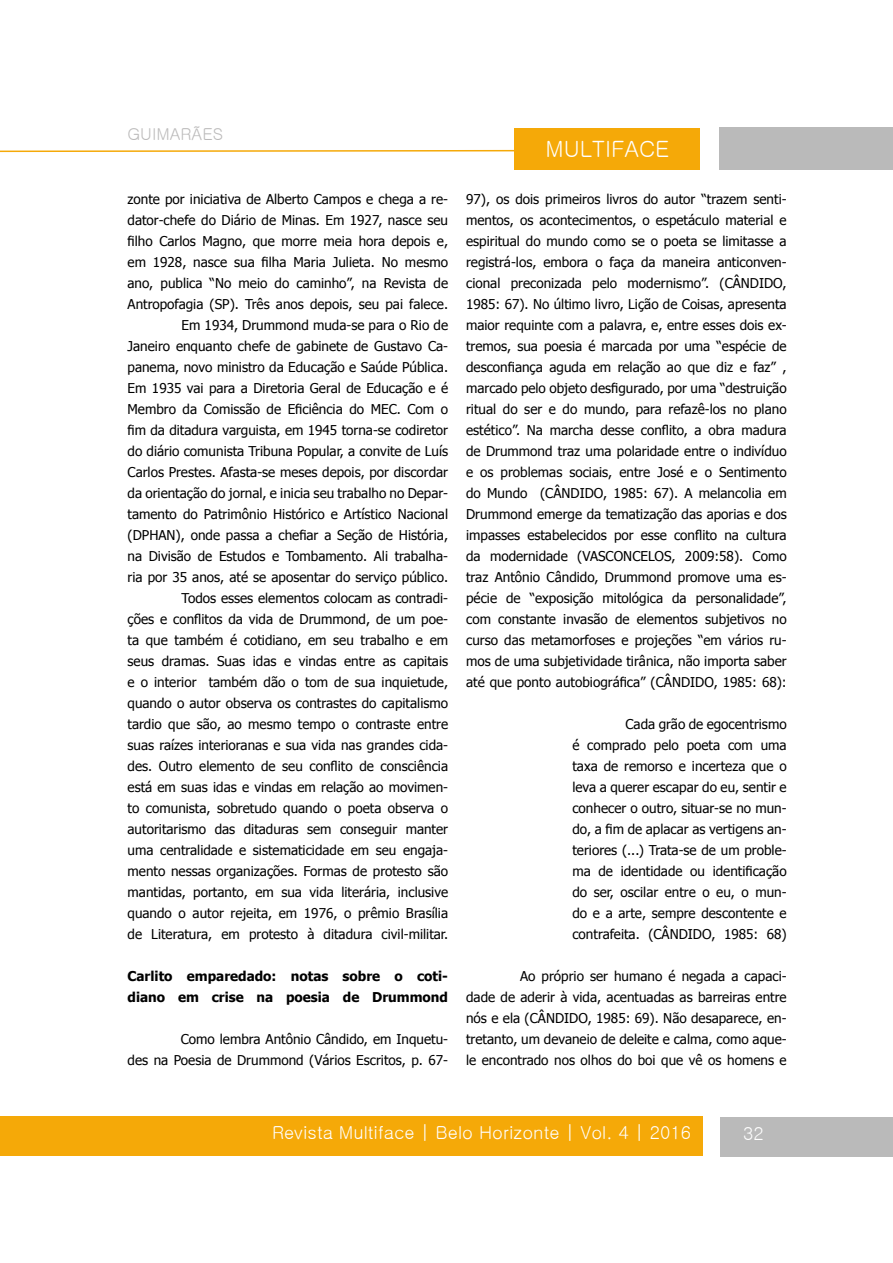
<style>
.page{position:relative;width:893px;height:1263px;background:#fff}
.page>*{position:absolute;margin:0;border:0;box-sizing:border-box;transform-origin:0 0}
.t1{font:22.5px "Gulim";color:#fff}
.t2{font:18px "Gulim";color:#fff}
.t3{font:16.5px "Gulim";color:#bbbaba}
.t4{font:13.5px/21px "Tahoma";color:#000;text-align:justify}
.t5{font:700 13.5px/21px "Tahoma";color:#000}
</style>
<div class="page">
<svg style="left:0;top:149px;width:515px;height:4px"></svg>
<div style="left:515px;top:128px;width:185px;height:41px;background:#f5a908"></div>
<div style="left:719px;top:127px;width:174px;height:43px;background:#bababa"></div>
<div style="left:0;top:1116px;width:703px;height:39px;background:#f5a908"></div>
<div style="left:720px;top:1117px;width:173px;height:40px;background:#bababa"></div>
<p class="t3" style="left:128px;top:126px;width:97px">GUIMARÃES</p>
<p class="t4" style="left:128px;top:188px;width:322px;text-align:right">zonte por iniciativa de Alberto Campos e chega a re&shy;dator-chefe do Diário de Minas. Em 1927, nasce seu filho Carlos Magno, que morre meia hora depois e, em 1928, nasce sua filha Maria Julieta. No mesmo ano, publica “No meio do caminho”, na Revista de Antropofagia (SP). Três anos depois, seu pai falece.<br>Em 1934, Drummond muda-se para o Rio de<br>Janeiro enquanto chefe de gabinete de Gustavo Ca&shy;panema, novo ministro da Educação e Saúde Pública.<br>Em 1935 vai para a Diretoria Geral de Educação e é Membro da Comissão de Eficiência do MEC. Com o fim da ditadura varguista, em 1945 torna-se codiretor do diário comunista Tribuna Popular, a convite de Luís Carlos Prestes. Afasta-se meses depois, por discordar da orientação do jornal, e inicia seu trabalho no Depar&shy;tamento do Patrimônio Histórico e Artístico Nacional (DPHAN), onde passa a chefiar a Seção de História, na Divisão de Estudos e Tombamento. Ali trabalha&shy;ria por 35 anos, até se aposentar do serviço público.<br>Todos esses elementos colocam as contradi-<br>ções e conflitos da vida de Drummond, de um poe&shy;ta que também é cotidiano, em seu trabalho e em seus dramas. Suas idas e vindas entre as capitais e o interior também dão o tom de sua inquietude, quando o autor observa os contrastes do capitalismo tardio que são, ao mesmo tempo o contraste entre suas raízes interioranas e sua vida nas grandes cida&shy;des. Outro elemento de seu conflito de consciência está em suas idas e vindas em relação ao movimen&shy;to comunista, sobretudo quando o poeta observa o autoritarismo das ditaduras sem conseguir manter uma centralidade e sistematicidade em seu engaja&shy;mento nessas organizações. Formas de protesto são mantidas, portanto, em sua vida literária, inclusive quando o autor rejeita, em 1976, o prêmio Brasília de Literatura, em protesto à ditadura civil-militar.</p>
<p class="t5" style="left:128px;top:965px;width:322px">Carlito emparedado: notas sobre o coti&shy;diano em crise na poesia de Drummond</p>
<p class="t4" style="left:128px;top:1028px;width:322px;text-align:right">Como lembra Antônio Cândido, em Inquetu-<br>des na Poesia de Drummond (Vários Escritos, p. 67-</p>
<h1 class="t1" style="left:545px;top:137px;width:125px">MULTIFACE</h1>
<p class="t4" style="left:466px;top:188px;width:322px">97), os dois primeiros livros do autor “trazem senti&shy;mentos, os acontecimentos, o espetáculo material e espiritual do mundo como se o poeta se limitasse a registrá-los, embora o faça da maneira anticonven&shy;cional preconizada pelo modernismo”. (CÂNDIDO, 1985: 67). No último livro, Lição de Coisas, apresenta maior requinte com a palavra, e, entre esses dois ex&shy;tremos, sua poesia é marcada por uma “espécie de desconfiança aguda em relação ao que diz e faz” , marcado pelo objeto desfigurado, por uma “destruição ritual do ser e do mundo, para refazê-los no plano estético”. Na marcha desse conflito, a obra madura de Drummond traz uma polaridade entre o indivíduo e os problemas sociais, entre José e o Sentimento do Mundo (CÂNDIDO, 1985: 67). A melancolia em Drummond emerge da tematização das aporias e dos impasses estabelecidos por esse conflito na cultura da modernidade (VASCONCELOS, 2009:58). Como traz Antônio Cândido, Drummond promove uma es&shy;pécie de “exposição mitológica da personalidade”, com constante invasão de elementos subjetivos no curso das metamorfoses e projeções “em vários ru&shy;mos de uma subjetividade tirânica, não importa saber até que ponto autobiográfica” (CÂNDIDO, 1985: 68):</p>
<p class="t4" style="left:572px;top:713px;width:216px;text-indent:53px">Cada grão de egocentrismo é comprado pelo poeta com uma taxa de remorso e incerteza que o leva a querer escapar do eu, sentir e conhecer o outro, situar-se no mun&shy;do, a fim de aplacar as vertigens an&shy;teriores (...) Trata-se de um proble&shy;ma de identidade ou identificação do ser, oscilar entre o eu, o mun&shy;do e a arte, sempre descontente e contrafeita. (CÂNDIDO, 1985: 68)</p>
<p class="t4" style="left:466px;top:965px;width:322px;text-indent:54px">Ao próprio ser humano é negada a capaci&shy;dade de aderir à vida, acentuadas as barreiras entre nós e ela (CÂNDIDO, 1985: 69). Não desaparece, en&shy;tretanto, um devaneio de deleite e calma, como aque&shy;le encontrado nos olhos do boi que vê os homens e</p>
<h2 class="t2" style="left:272px;top:1123px;width:421px">Revista Multiface | Belo Horizonte | Vol. 4 | 2016</h2>
<h2 class="t2" style="left:743px;top:1124px;width:22px">32</h2>
</div>
